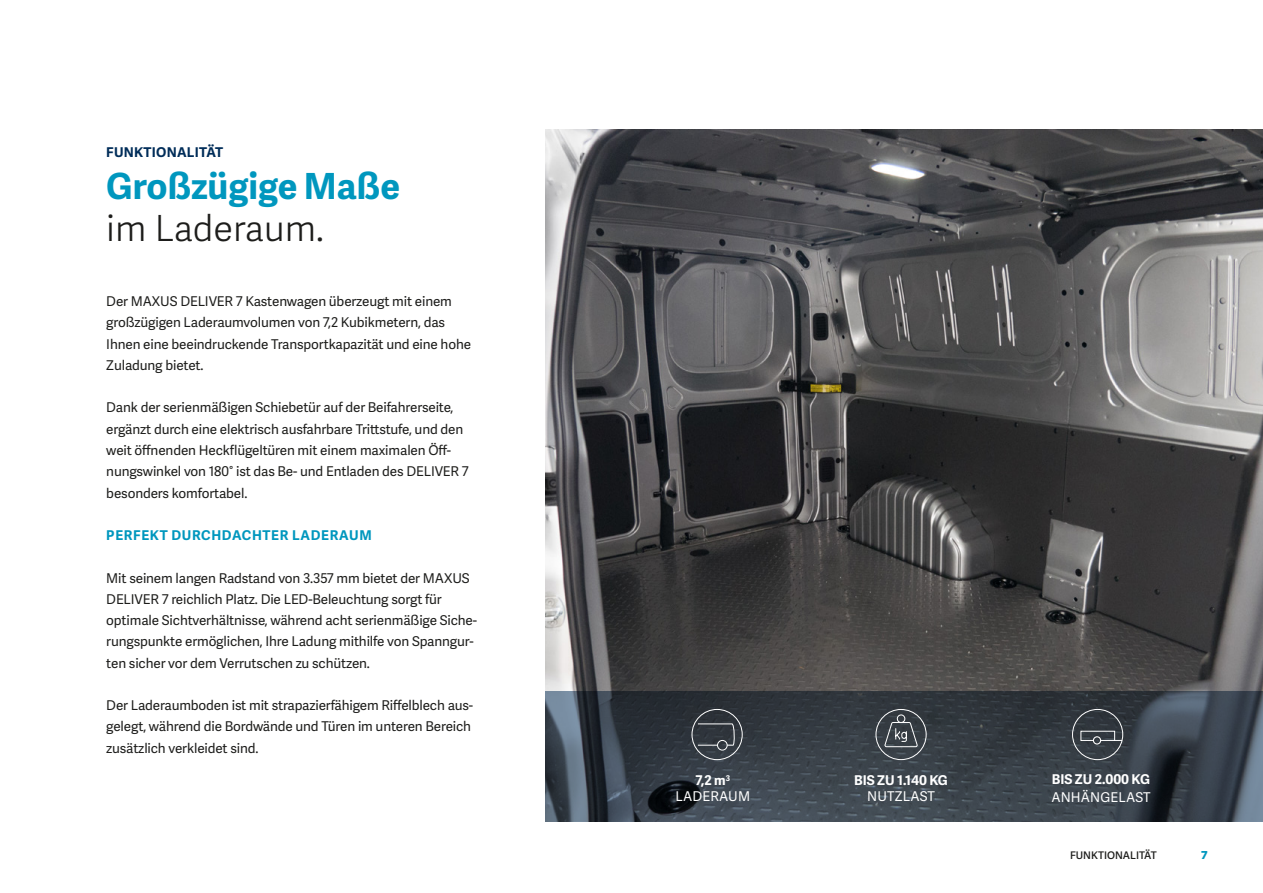
<style>
.page{position:relative;width:1263px;height:893px;background:#fff}
.page>*{position:absolute;margin:0;border:0;box-sizing:border-box;transform-origin:0 0}
.t1{font:700 36px "Adelle Sans";color:#0097be}
.t2{font:300 36px "Adelle Sans";letter-spacing:-.005em;color:#1d1d1b}
.t3{font:700 14.25px "Adelle Sans";color:#0097be}
.t4{font:13.5px/21.3px "Adelle Sans";letter-spacing:-.01em;color:#1d1d1b}
.t5{font:13.5px/16.2px "Adelle Sans";letter-spacing:.01em;color:#fff;text-align:center}
.t6{font:700 13.5px "Adelle Sans";letter-spacing:.05em;color:#0097be}
.t7{font:700 13.5px "Adelle Sans";color:#fff}
.t8{font:700 13.5px "Adelle Sans";letter-spacing:.02em;color:#002d59}
.t9{font:600 10.5px "Adelle Sans";color:#1d1d1b}
.s1{font-weight:700}
</style>
<div class="page">
<img style="left:546px;top:130px;width:717px;height:561px">
<svg style="left:546px;top:691px;width:717px;height:130px;background:#39414a"></svg>
<div style="left:1072px;top:709px;width:51px;height:51px;border:1px solid #fff;border-radius:50%"></div>
<div style="left:1093px;top:736px;width:8px;height:8px;border:1px solid #fff;border-radius:50%"></div>
<svg style="left:1080px;top:730px;width:42px;height:11px"></svg>
<div style="left:691px;top:709px;width:52px;height:51px;border:1px solid #fff;border-radius:50%"></div>
<div style="left:717px;top:740px;width:11px;height:11px;border:1px solid #fff;border-radius:50%"></div>
<svg style="left:697px;top:723px;width:39px;height:23px"></svg>
<svg style="left:884px;top:715px;width:33px;height:33px"></svg>
<div style="left:875px;top:709px;width:52px;height:51px;border:1px solid #fff;border-radius:50%"></div>
<p class="t8" style="left:106px;top:143px;width:118px">FUNKTIONALITÄT</p>
<h1 class="t1" style="left:106px;top:160px;width:295px">Großzügige Maße</h1>
<h1 class="t2" style="left:106px;top:203px;width:219px">im Laderaum.</h1>
<p class="t4" style="left:106px;top:291px;width:366px">Der MAXUS DELIVER 7 Kastenwagen überzeugt mit einem großzügigen Laderaumvolumen von 7,2 Kubikmetern, das Ihnen eine beeindruckende Transportkapazität und eine hohe Zuladung bietet.</p>
<p class="t4" style="left:106px;top:397px;width:364px">Dank der serienmäßigen Schiebetür auf der Beifahrerseite, ergänzt durch eine elektrisch ausfahrbare Trittstufe, und den weit öffnenden Heckflügeltüren mit einem maximalen Öff&shy;nungswinkel von 180° ist das Be- und Entladen des DELIVER 7 besonders komfortabel.</p>
<p class="t6" style="left:106px;top:525px;width:267px">PERFEKT DURCHDACHTER LADERAUM</p>
<p class="t4" style="left:106px;top:568px;width:372px">Mit seinem langen Radstand von 3.357 mm bietet der MAXUS DELIVER 7 reichlich Platz. Die LED-Beleuchtung sorgt für optimale Sichtverhältnisse, während acht serienmäßige Siche&shy;rungspunkte ermöglichen, Ihre Ladung mithilfe von Spanngur&shy;ten sicher vor dem Verrutschen zu schützen.</p>
<p class="t4" style="left:106px;top:695px;width:368px">Der Laderaumboden ist mit strapazierfähigem Riffelblech aus&shy;gelegt, während die Bordwände und Türen im unteren Bereich zusätzlich verkleidet sind.</p>
<p class="t5" style="left:676px;top:773px;width:76px"><span class="s1">7,2 m</span><sup>3<br></sup>LADERAUM</p>
<p class="t7" style="left:854px;top:770px;width:95px">BIS ZU 1.140 KG</p>
<p class="t5" style="left:867px;top:789px;width:69px">NUTZLAST</p>
<p class="t7" style="left:1052px;top:769px;width:100px">BIS ZU 2.000 KG</p>
<p class="t5" style="left:1051px;top:790px;width:101px">ANHÄNGELAST</p>
<p class="t9" style="left:1070px;top:848px;width:88px">FUNKTIONALITÄT</p>
<p class="t3" style="left:1201px;top:843px;width:8px">7</p>
</div>
